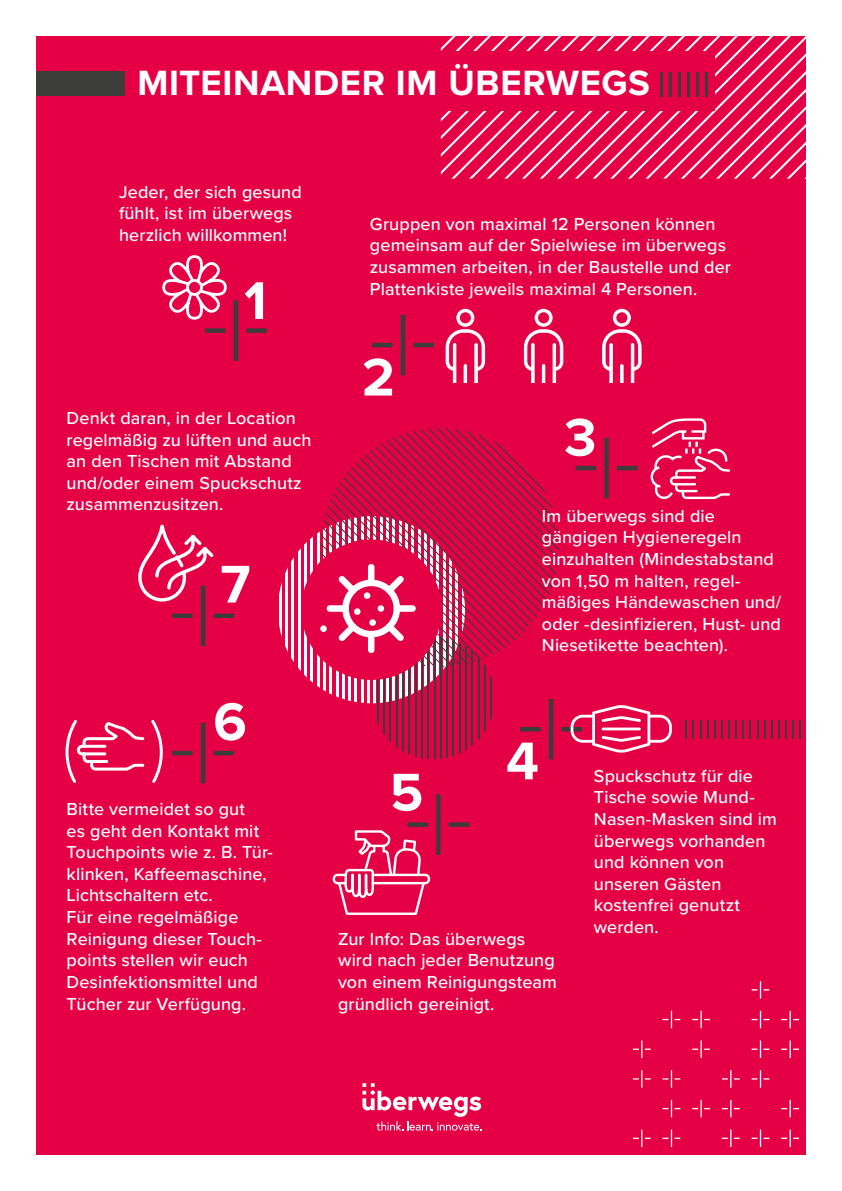
<style>
.page{position:relative;width:842px;height:1191px;background:#fff}
.page>*{position:absolute;margin:0;border:0;box-sizing:border-box;transform-origin:0 0}
.t1{font:700 54.9px "Proxima Nova";color:#fff}
.t2{font:700 36.3px "Proxima Nova";letter-spacing:.02em;color:#fff}
.t3{font:500 18px/21.6px "Proxima Nova";letter-spacing:.005em;color:#fff}
</style>
<div class="page">
<div style="left:36px;top:36px;width:770px;height:1119px;background:#e50046"></div>
<svg style="left:781px;top:1129px;width:18px;height:18px"></svg>
<svg style="left:752px;top:1129px;width:17px;height:18px"></svg>
<svg style="left:722px;top:1129px;width:18px;height:18px"></svg>
<svg style="left:663px;top:1129px;width:17px;height:18px"></svg>
<svg style="left:633px;top:1129px;width:18px;height:18px"></svg>
<svg style="left:781px;top:1099px;width:18px;height:18px"></svg>
<svg style="left:722px;top:1099px;width:18px;height:18px"></svg>
<svg style="left:692px;top:1099px;width:18px;height:18px"></svg>
<svg style="left:663px;top:1099px;width:17px;height:18px"></svg>
<svg style="left:752px;top:1070px;width:17px;height:17px"></svg>
<svg style="left:722px;top:1070px;width:18px;height:17px"></svg>
<svg style="left:663px;top:1070px;width:17px;height:17px"></svg>
<svg style="left:633px;top:1070px;width:18px;height:17px"></svg>
<svg style="left:781px;top:1040px;width:18px;height:18px"></svg>
<svg style="left:752px;top:1040px;width:17px;height:18px"></svg>
<svg style="left:692px;top:1040px;width:18px;height:18px"></svg>
<svg style="left:633px;top:1040px;width:18px;height:18px"></svg>
<svg style="left:781px;top:1010px;width:18px;height:18px"></svg>
<svg style="left:752px;top:1010px;width:17px;height:18px"></svg>
<svg style="left:692px;top:1010px;width:18px;height:18px"></svg>
<svg style="left:663px;top:1010px;width:17px;height:18px"></svg>
<svg style="left:752px;top:981px;width:17px;height:17px"></svg>
<svg style="left:686px;top:720px;width:1px;height:19px"></svg>
<svg style="left:693px;top:720px;width:1px;height:19px"></svg>
<svg style="left:700px;top:720px;width:1px;height:19px"></svg>
<svg style="left:707px;top:720px;width:1px;height:19px"></svg>
<svg style="left:714px;top:720px;width:1px;height:19px"></svg>
<svg style="left:721px;top:720px;width:1px;height:19px"></svg>
<svg style="left:728px;top:720px;width:9px;height:19px"></svg>
<svg style="left:743px;top:720px;width:1px;height:19px"></svg>
<svg style="left:750px;top:720px;width:1px;height:19px"></svg>
<svg style="left:757px;top:720px;width:1px;height:19px"></svg>
<svg style="left:764px;top:720px;width:1px;height:19px"></svg>
<svg style="left:771px;top:720px;width:1px;height:19px"></svg>
<svg style="left:778px;top:720px;width:1px;height:19px"></svg>
<svg style="left:785px;top:720px;width:1px;height:19px"></svg>
<svg style="left:792px;top:720px;width:2px;height:19px"></svg>
<svg style="left:800px;top:720px;width:1px;height:19px"></svg>
<hr style="left:279px;top:516px;width:2px;height:187px;background:#fff">
<hr style="left:285px;top:516px;width:3px;height:187px;background:#fff">
<hr style="left:292px;top:516px;width:2px;height:187px;background:#fff">
<hr style="left:298px;top:516px;width:2px;height:187px;background:#fff">
<hr style="left:304px;top:516px;width:2px;height:187px;background:#fff">
<hr style="left:311px;top:516px;width:2px;height:187px;background:#fff">
<hr style="left:317px;top:516px;width:2px;height:187px;background:#fff">
<hr style="left:323px;top:516px;width:2px;height:187px;background:#fff">
<hr style="left:330px;top:516px;width:2px;height:187px;background:#fff">
<hr style="left:336px;top:516px;width:2px;height:187px;background:#fff">
<hr style="left:342px;top:516px;width:2px;height:187px;background:#fff">
<hr style="left:349px;top:516px;width:2px;height:187px;background:#fff">
<hr style="left:355px;top:516px;width:2px;height:187px;background:#fff">
<hr style="left:361px;top:516px;width:2px;height:187px;background:#fff">
<hr style="left:367px;top:516px;width:3px;height:187px;background:#fff">
<hr style="left:374px;top:516px;width:2px;height:187px;background:#fff">
<hr style="left:380px;top:516px;width:2px;height:187px;background:#fff">
<hr style="left:386px;top:516px;width:2px;height:187px;background:#fff">
<hr style="left:393px;top:516px;width:2px;height:187px;background:#fff">
<hr style="left:399px;top:516px;width:2px;height:187px;background:#fff">
<hr style="left:405px;top:516px;width:2px;height:187px;background:#fff">
<hr style="left:412px;top:516px;width:2px;height:187px;background:#fff">
<hr style="left:418px;top:516px;width:2px;height:187px;background:#fff">
<hr style="left:424px;top:516px;width:2px;height:187px;background:#fff">
<hr style="left:431px;top:516px;width:2px;height:187px;background:#fff">
<hr style="left:437px;top:516px;width:2px;height:187px;background:#fff">
<hr style="left:443px;top:516px;width:2px;height:187px;background:#fff">
<hr style="left:449px;top:516px;width:3px;height:187px;background:#fff">
<hr style="left:456px;top:516px;width:2px;height:187px;background:#fff">
<hr style="left:462px;top:516px;width:2px;height:187px;background:#fff">
<hr style="left:371px;top:636px;width:1px;height:129px;background:#3c3c3b">
<hr style="left:377px;top:636px;width:1px;height:129px;background:#3c3c3b">
<hr style="left:384px;top:636px;width:1px;height:129px;background:#3c3c3b">
<hr style="left:390px;top:636px;width:1px;height:129px;background:#3c3c3b">
<hr style="left:396px;top:636px;width:1px;height:129px;background:#3c3c3b">
<hr style="left:402px;top:636px;width:2px;height:129px;background:#3c3c3b">
<hr style="left:409px;top:636px;width:1px;height:129px;background:#3c3c3b">
<hr style="left:415px;top:636px;width:1px;height:129px;background:#3c3c3b">
<hr style="left:421px;top:636px;width:1px;height:129px;background:#3c3c3b">
<hr style="left:428px;top:636px;width:1px;height:129px;background:#3c3c3b">
<hr style="left:434px;top:636px;width:1px;height:129px;background:#3c3c3b">
<hr style="left:440px;top:636px;width:1px;height:129px;background:#3c3c3b">
<hr style="left:447px;top:636px;width:1px;height:129px;background:#3c3c3b">
<hr style="left:453px;top:636px;width:1px;height:129px;background:#3c3c3b">
<hr style="left:459px;top:636px;width:1px;height:129px;background:#3c3c3b">
<hr style="left:466px;top:636px;width:1px;height:129px;background:#3c3c3b">
<hr style="left:472px;top:636px;width:1px;height:129px;background:#3c3c3b">
<hr style="left:478px;top:636px;width:1px;height:129px;background:#3c3c3b">
<hr style="left:484px;top:636px;width:2px;height:129px;background:#3c3c3b">
<hr style="left:491px;top:636px;width:1px;height:129px;background:#3c3c3b">
<hr style="left:497px;top:636px;width:1px;height:129px;background:#3c3c3b">
<svg style="left:441px;top:36px;width:365px;height:143px"></svg>
<div style="left:420px;top:51px;width:295px;height:60px;background:#e50046"></div>
<svg style="left:362px;top:1083px;width:119px;height:47px"></svg>
<div style="left:36px;top:71px;width:88px;height:25px;background:#3c3c3b"></div>
<hr style="left:705px;top:72px;width:3px;height:25px;background:#3c3c3b">
<hr style="left:696px;top:72px;width:3px;height:25px;background:#3c3c3b">
<hr style="left:687px;top:72px;width:3px;height:25px;background:#3c3c3b">
<hr style="left:678px;top:72px;width:3px;height:25px;background:#3c3c3b">
<hr style="left:669px;top:72px;width:3px;height:25px;background:#3c3c3b">
<hr style="left:660px;top:72px;width:3px;height:25px;background:#3c3c3b">
<hr style="left:201px;top:585px;width:4px;height:61px;background:#3c3c3b">
<div style="left:214px;top:613px;width:20px;height:5px;background:#3c3c3b"></div>
<div style="left:172px;top:613px;width:21px;height:5px;background:#3c3c3b"></div>
<svg style="left:138px;top:524px;width:76px;height:79px"></svg>
<hr style="left:201px;top:723px;width:4px;height:60px;background:#3c3c3b">
<hr style="left:214px;top:751px;width:20px;height:4px;background:#3c3c3b">
<hr style="left:172px;top:751px;width:21px;height:4px;background:#3c3c3b">
<div style="left:436px;top:794px;width:5px;height:61px;background:#3c3c3b"></div>
<div style="left:449px;top:822px;width:20px;height:5px;background:#3c3c3b"></div>
<svg style="left:332px;top:728px;width:99px;height:187px"></svg>
<hr style="left:549px;top:699px;width:4px;height:60px;background:#3c3c3b">
<hr style="left:562px;top:727px;width:20px;height:4px;background:#3c3c3b">
<hr style="left:520px;top:727px;width:21px;height:4px;background:#3c3c3b">
<svg style="left:571px;top:705px;width:101px;height:48px"></svg>
<div style="left:604px;top:438px;width:5px;height:60px;background:#3c3c3b"></div>
<hr style="left:617px;top:466px;width:20px;height:4px;background:#3c3c3b">
<hr style="left:576px;top:466px;width:20px;height:4px;background:#3c3c3b">
<svg style="left:650px;top:418px;width:81px;height:82px"></svg>
<hr style="left:234px;top:300px;width:4px;height:61px;background:#3c3c3b">
<div style="left:246px;top:328px;width:21px;height:5px;background:#3c3c3b"></div>
<div style="left:205px;top:328px;width:20px;height:5px;background:#3c3c3b"></div>
<svg style="left:162px;top:255px;width:65px;height:65px"></svg>
<hr style="left:401px;top:315px;width:4px;height:60px;background:#3c3c3b">
<hr style="left:413px;top:343px;width:21px;height:4px;background:#3c3c3b">
<hr style="left:372px;top:343px;width:20px;height:4px;background:#3c3c3b">
<svg style="left:446px;top:309px;width:39px;height:74px"></svg>
<svg style="left:524px;top:309px;width:39px;height:74px"></svg>
<svg style="left:602px;top:309px;width:39px;height:74px"></svg>
<svg style="left:65px;top:720px;width:98px;height:63px"></svg>
<div style="left:301px;top:539px;width:141px;height:141px;background:#e50046;border-radius:50%"></div>
<svg style="left:310px;top:428px;width:249px;height:250px"></svg>
<h2 class="t2" style="left:137px;top:56px;width:514px">MITEINANDER IM ÜBERWEGS</h2>
<p class="t3" style="left:119px;top:180px;width:184px">Jeder, der sich gesund fühlt, ist im überwegs herzlich willkommen!</p>
<h1 class="t1" style="left:244px;top:260px;width:24px">1</h1>
<p class="t3" style="left:67px;top:406px;width:246px">Denkt daran, in der Location regelmäßig zu lüften und auch an den Tischen mit Abstand und/oder einem Spuckschutz zusammenzusitzen.</p>
<h1 class="t1" style="left:220px;top:543px;width:31px">7</h1>
<h1 class="t1" style="left:213px;top:680px;width:35px">6</h1>
<p class="t3" style="left:67px;top:797px;width:208px">Bitte vermeidet so gut<br>es geht den Kontakt mit<br>Touchpoints wie z. B. Tür&shy;klinken, Kaffeemaschine,<br>Lichtschaltern etc.<br>Für eine regelmäßige<br>Reinigung dieser Touch&shy;points stellen wir euch<br>Desinfektionsmittel und<br>Tücher zur Verfügung.</p>
<p class="t3" style="left:370px;top:212px;width:362px">Gruppen von maximal 12 Personen können gemeinsam auf der Spielwiese im überwegs zusammen arbeiten, in der Baustelle und der Plattenkiste jeweils maximal 4 Personen.</p>
<h1 class="t1" style="left:362px;top:336px;width:34px">2</h1>
<h1 class="t1" style="left:564px;top:396px;width:34px">3</h1>
<p class="t3" style="left:542px;top:504px;width:241px">Im überwegs sind die gängigen Hygieneregeln einzuhalten (Mindestabstand von 1,50 m halten, regel&shy;mäßiges Händewaschen und/ oder -desinfizieren, Hust- und<br>Niesetikette beachten).</p>
<h1 class="t1" style="left:390px;top:751px;width:35px">5</h1>
<h1 class="t1" style="left:506px;top:720px;width:34px">4</h1>
<p class="t3" style="left:338px;top:927px;width:220px">Zur Info: Das überwegs wird nach jeder Benutzung von einem Reinigungsteam gründlich gereinigt.</p>
<p class="t3" style="left:594px;top:764px;width:185px">Spuckschutz für die<br>Tische sowie Mund-<br>Nasen-Masken sind im überwegs vorhanden und können von unseren Gästen kostenfrei genutzt werden.</p>
</div>
